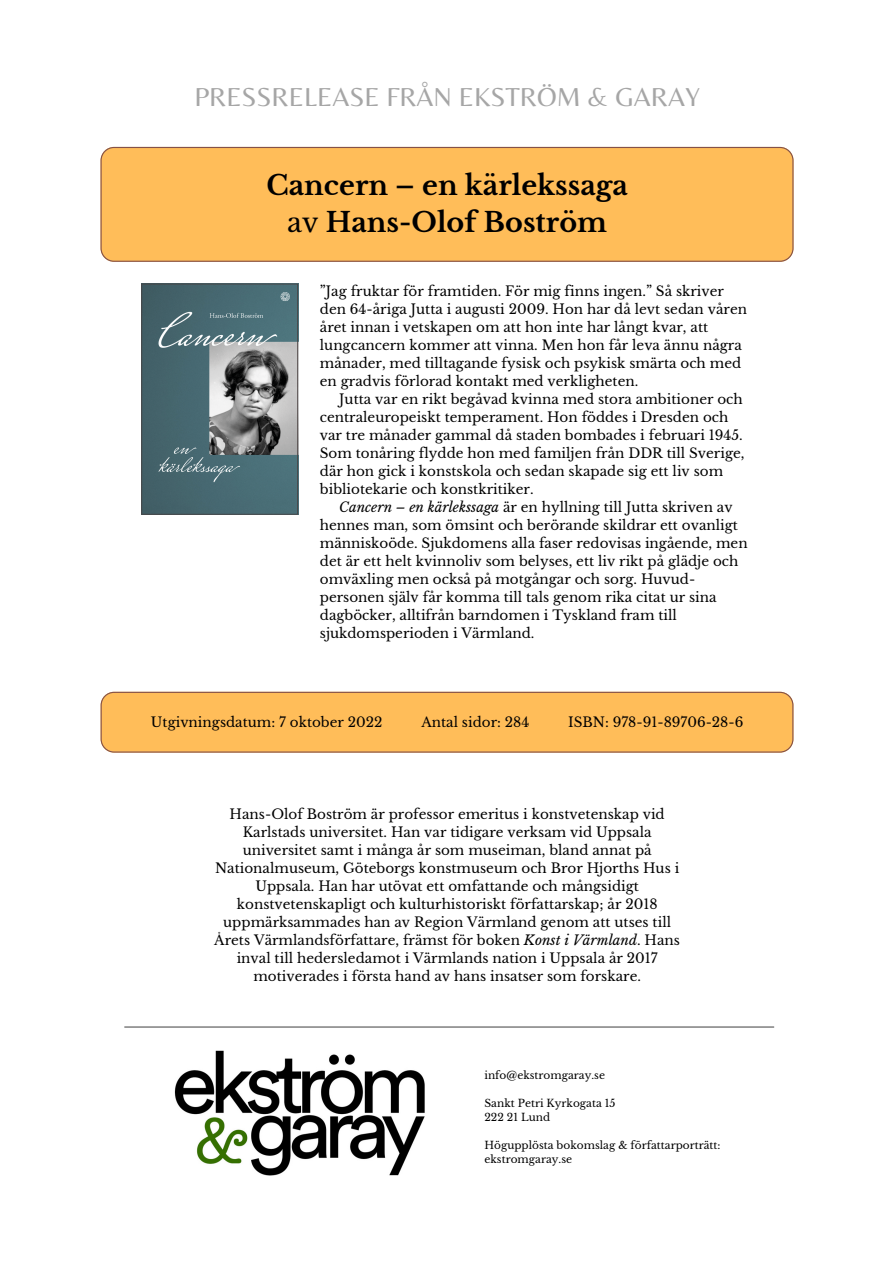
<style>
.page{position:relative;width:894px;height:1264px;background:#fff}
.page>*{position:absolute;margin:0;border:0;box-sizing:border-box;transform-origin:0 0}
.t1{font:700 27px/37.2px "Libre Baskerville";color:#000;text-align:center}
.t2{font:27px "Belleza";color:#a6a6a6}
.t3{font:13.5px/18px "Libre Baskerville";color:#000}
.t4{font:10.5px/14px "Libre Baskerville";color:#000}
.s1{font-weight:400}
.s2{font-style:italic}
</style>
<div class="page">
<hr style="left:125px;top:1026px;width:648px;height:1px;background:#545454">
<img style="left:174px;top:1050px;width:251px;height:125px">
<svg style="left:141px;top:284px;width:157px;height:230px;background:#5f767c"></svg>
<div style="left:100px;top:147px;width:693px;height:115px;background:#ffbd59"></div>
<div style="left:101px;top:691px;width:692px;height:61px;background:#ffbd59"></div>
<h1 class="t2" style="left:194px;top:81px;width:507px">PRESSRELEASE FRÅN EKSTRÖM &amp; GARAY</h1>
<h1 class="t1" style="left:266px;top:167px;width:363px">Cancern – en kärlekssaga <span class="s1">av</span> Hans-Olof Boström</h1>
<p class="t3" style="left:320px;top:282px;width:428px">”Jag fruktar för framtiden. För mig finns ingen.” Så skriver den 64-åriga Jutta i augusti 2009. Hon har då levt sedan våren året innan i vetskapen om att hon inte har långt kvar, att lungcancern kommer att vinna. Men hon får leva ännu några månader, med tilltagande fysisk och psykisk smärta och med en gradvis förlorad kontakt med verkligheten.</p>
<p class="t3" style="left:320px;top:390px;width:426px;text-indent:19px">Jutta var en rikt begåvad kvinna med stora ambitioner och centraleuropeiskt temperament. Hon föddes i Dresden och var tre månader gammal då staden bombades i februari 1945.<br>Som tonåring flydde hon med familjen från DDR till Sverige, där hon gick i konstskola och sedan skapade sig ett liv som bibliotekarie och konstkritiker.</p>
<p class="t3" style="left:320px;top:498px;width:429px;text-indent:19px"><span class="s2">Cancern – en kärlekssaga</span> är en hyllning till Jutta skriven av hennes man, som ömsint och berörande skildrar ett ovanligt människoöde. Sjukdomens alla faser redovisas ingående, men det är ett helt kvinnoliv som belyses, ett liv rikt på glädje och omväxling men också på motgångar och sorg. Huvud&shy;personen själv får komma till tals genom rika citat ur sina dagböcker, alltifrån barndomen i Tyskland fram till sjukdomsperioden i Värmland.</p>
<p class="t3" style="left:151px;top:713px;width:233px">Utgivningsdatum: 7 oktober 2022</p>
<p class="t3" style="left:421px;top:713px;width:109px">Antal sidor: 284</p>
<p class="t3" style="left:568px;top:713px;width:177px">ISBN: 978-91-89706-28-6</p>
<p class="t3" style="left:214px;top:805px;width:467px;text-align:center">Hans-Olof Boström är professor emeritus i konstvetenskap vid Karlstads universitet. Han var tidigare verksam vid Uppsala universitet samt i många år som museiman, bland annat på Nationalmuseum, Göteborgs konstmuseum och Bror Hjorths Hus i Uppsala. Han har utövat ett omfattande och mångsidigt konstvetenskapligt och kulturhistoriskt författarskap; år 2018 uppmärksammades han av Region Värmland genom att utses till Årets Värmlandsförfattare, främst för boken <span class="s2">Konst i Värmland</span>. Hans inval till hedersledamot i Värmlands nation i Uppsala år 2017 motiverades i första hand av hans insatser som forskare.</p>
<p class="t4" style="left:484px;top:1067px;width:122px">info@ekstromgaray.se</p>
<p class="t4" style="left:484px;top:1095px;width:132px">Sankt Petri Kyrkogata 15<br>222 21 Lund</p>
<p class="t4" style="left:484px;top:1138px;width:237px">Högupplösta bokomslag &amp; författarporträtt: ekstromgaray.se</p>
</div>
